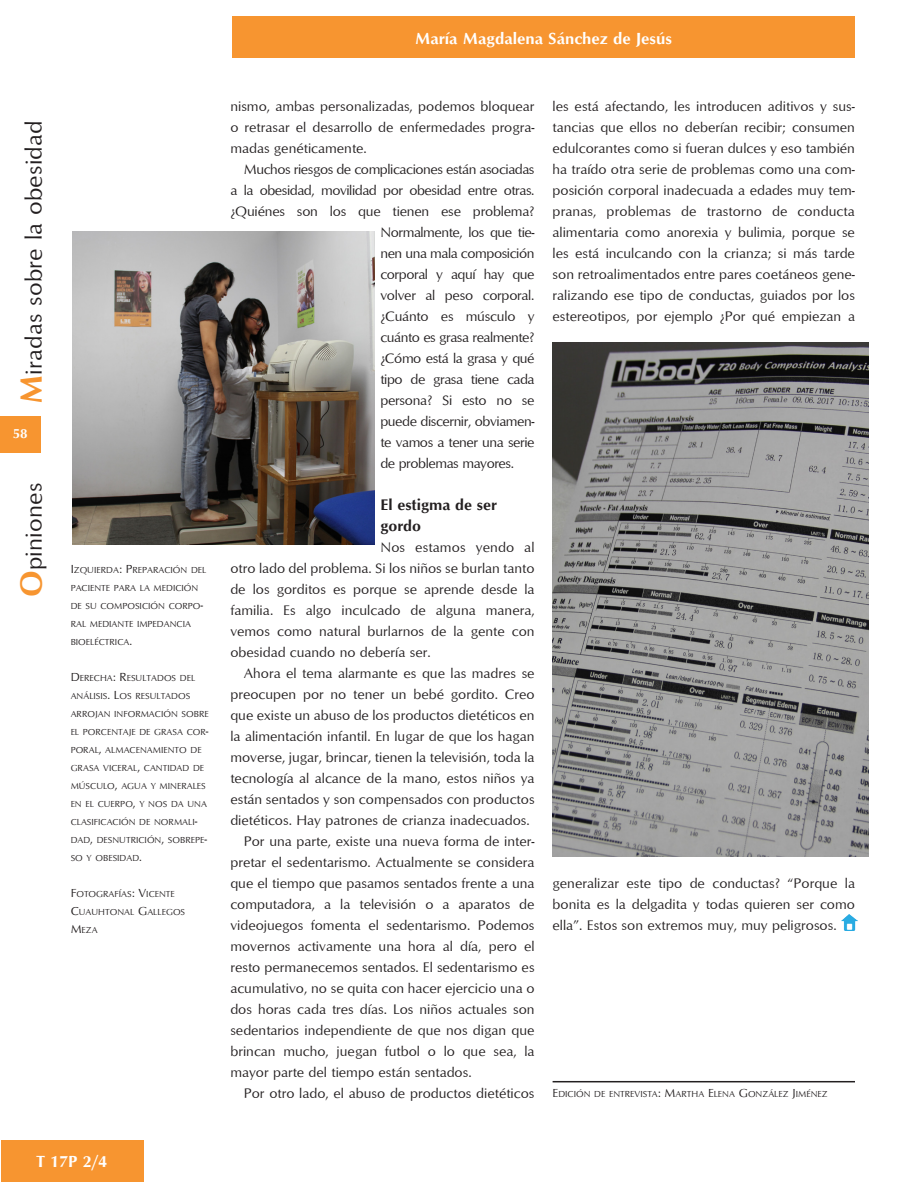
<style>
.page{position:relative;width:918px;height:1188px;background:#fff}
.page>*{position:absolute;margin:0;border:0;box-sizing:border-box;transform-origin:0 0}
.t1{font:24px "Optimum";letter-spacing:.01em;color:#231f20}
.t2{font:700 16.5px "Optimum";color:#fff}
.subtitulo{font:700 15.75px/21px "Optimum";color:#231f20}
.cuerpo_de_texto{font:14.25px/21px "Optimum";letter-spacing:-.015em;color:#231f20;text-align:justify}
.cuerpo_de_textosin_s{font:14.25px/21px "Optimum";color:#231f20;text-align:justify}
.t3{font:700 13.5px "Optimum";color:#fff}
.pies_de_foto{font:9px/18px "Optimum";color:#231f20}
.pie{font:9px "Optimum";color:#231f20}
.s1{font-weight:700;font-size:31.5px;color:#f79530}
.s2{font-size:12px}
</style>
<div class="page">
<div style="left:0;top:417px;width:41px;height:36px;background:#f79530"></div>
<div style="left:232px;top:16px;width:623px;height:42px;background:#f79530"></div>
<div style="left:1px;top:1140px;width:142px;height:42px;background:#f79530"></div>
<hr style="left:553px;top:1081px;width:302px;height:1px;background:#231f20">
<img style="left:842px;top:915px;width:15px;height:16px">
<img style="left:72px;top:231px;width:302px;height:313px">
<img style="left:552px;top:343px;width:316px;height:513px">
<h1 class="t1" style="left:19px;top:404px;width:285px;rotate:-90deg"><span class="s1">M</span>iradas sobre la obesidad</h1>
<p class="t3" style="left:13px;top:426px;width:16px">58</p>
<h1 class="t1" style="left:19px;top:597px;width:116px;rotate:-90deg"><span class="s1">O</span>piniones</h1>
<p class="pies_de_foto" style="left:71px;top:561px;width:137px"><span class="s2">I</span> ZQUIERDA<span class="s2">: P</span>REPARACIÓN DEL<br>PACIENTE PARA LA MEDICIÓN<br>DE SU COMPOSICIÓN CORPO<span class="s2">-<br></span>RAL MEDIANTE IMPEDANCIA<br>BIOELÉCTRICA<span class="s2">.</span></p>
<p class="pies_de_foto" style="left:71px;top:669px;width:140px"><span class="s2">D</span> ERECHA<span class="s2">: R</span>ESULTADOS DEL<br>ANÁLISIS<span class="s2">. L</span>OS RESULTADOS<br>ARROJAN INFORMACIÓN SOBRE<br>EL PORCENTAJE DE GRASA COR<span class="s2">-<br></span>PORAL<span class="s2">,</span> ALMACENAMIENTO DE<br>GRASA VICERAL<span class="s2">,</span> CANTIDAD DE<br>MÚSCULO<span class="s2">,</span> AGUA Y MINERALES<br>EN EL CUERPO<span class="s2">,</span> Y NOS DA UNA<br>CLASIFICACIÓN DE NORMALI<span class="s2">-<br></span>DAD<span class="s2">,</span> DESNUTRICIÓN<span class="s2">,</span> SOBREPE<span class="s2">-<br></span>SO Y OBESIDAD<span class="s2">.</span></p>
<p class="pies_de_foto" style="left:71px;top:885px;width:115px"><span class="s2">F</span>OTOGRAFÍAS<span class="s2">: V</span>ICENTE<br><span class="s2">C</span>UAUHTONAL <span class="s2">G</span>ALLEGOS<br><span class="s2">M</span>EZA</p>
<p class="t2" style="left:37px;top:1152px;width:72px">T 17P 2/4</p>
<p class="t2" style="left:415px;top:28px;width:259px">María Magdalena Sánchez de Jesús</p>
<p class="cuerpo_de_texto" style="left:553px;top:95px;width:304px">les está afectando, les introducen aditivos y sus&shy;tancias que ellos no deberían recibir; consumen edulcorantes como si fueran dulces y eso también ha traído otra serie de problemas como una com&shy;posición corporal inadecuada a edades muy tem&shy;pranas, problemas de trastorno de conducta alimentaria como anorexia y bulimia, porque se les está inculcando con la crianza; si más tarde son retroalimentados entre pares coetáneos gene&shy;ralizando ese tipo de conductas, guiados por los estereotipos, por ejemplo ¿Por qué empiezan a</p>
<p class="cuerpo_de_texto" style="left:230px;top:95px;width:306px">nismo, ambas personalizadas, podemos bloquear o retrasar el desarrollo de enfermedades progra&shy;madas genéticamente.</p>
<p class="cuerpo_de_texto" style="left:244px;top:158px;width:292px">Muchos riesgos de complicaciones están asociadas</p>
<p class="cuerpo_de_texto" style="left:230px;top:179px;width:306px">a la obesidad, movilidad por obesidad entre otras.</p>
<p class="cuerpo_de_texto" style="left:230px;top:200px;width:306px">¿Quiénes son los que tienen ese problema?</p>
<p class="cuerpo_de_texto" style="left:380px;top:221px;width:156px">Normalmente, los que tie-</p>
<p class="cuerpo_de_texto" style="left:380px;top:242px;width:156px">nen una mala composición</p>
<p class="cuerpo_de_texto" style="left:380px;top:263px;width:156px">corporal y aquí hay que</p>
<p class="cuerpo_de_texto" style="left:380px;top:284px;width:156px">volver al peso corporal.</p>
<p class="cuerpo_de_texto" style="left:380px;top:305px;width:156px">¿Cuánto es músculo y</p>
<p class="cuerpo_de_texto" style="left:380px;top:326px;width:156px">cuánto es grasa realmente?</p>
<p class="cuerpo_de_texto" style="left:380px;top:347px;width:156px">¿Cómo está la grasa y qué</p>
<p class="cuerpo_de_texto" style="left:380px;top:368px;width:156px">tipo de grasa tiene cada</p>
<p class="cuerpo_de_texto" style="left:380px;top:389px;width:156px">persona? Si esto no se</p>
<p class="cuerpo_de_texto" style="left:380px;top:410px;width:156px">puede discernir, obviamen-</p>
<p class="cuerpo_de_texto" style="left:380px;top:431px;width:156px">te vamos a tener una serie</p>
<p class="cuerpo_de_texto" style="left:380px;top:452px;width:135px">de problemas mayores.</p>
<p class="subtitulo" style="left:380px;top:494px;width:118px">El estigma de ser gordo</p>
<p class="cuerpo_de_textosin_s" style="left:230px;top:536px;width:306px;text-indent:150px">Nos estamos yendo al otro lado del problema. Si los niños se burlan tanto de los gorditos es porque se aprende desde la familia. Es algo inculcado de alguna manera, vemos como natural burlarnos de la gente con obesidad cuando no debería ser.</p>
<p class="cuerpo_de_texto" style="left:230px;top:662px;width:306px;text-indent:14px">Ahora el tema alarmante es que las madres se preocupen por no tener un bebé gordito. Creo que existe un abuso de los productos dietéticos en la alimentación infantil. En lugar de que los hagan moverse, jugar, brincar, tienen la televisión, toda la tecnología al alcance de la mano, estos niños ya están sentados y son compensados con productos dietéticos. Hay patrones de crianza inadecuados.</p>
<p class="cuerpo_de_texto" style="left:230px;top:830px;width:306px;text-indent:14px">Por una parte, existe una nueva forma de inter&shy;pretar el sedentarismo. Actualmente se considera que el tiempo que pasamos sentados frente a una computadora, a la televisión o a aparatos de videojuegos fomenta el sedentarismo. Podemos movernos activamente una hora al día, pero el resto permanecemos sentados. El sedentarismo es acumulativo, no se quita con hacer ejercicio una o dos horas cada tres días. Los niños actuales son sedentarios independiente de que nos digan que brincan mucho, juegan futbol o lo que sea, la mayor parte del tiempo están sentados.</p>
<p class="cuerpo_de_texto" style="left:244px;top:1082px;width:292px">Por otro lado, el abuso de productos dietéticos</p>
<p class="pie" style="left:553px;top:1089px;width:277px"><span class="s2">E</span>DICIÓN DE ENTREVISTA<span class="s2">: M</span>ARTHA <span class="s2">E</span>LENA <span class="s2">G</span> ONZÁLEZ <span class="s2">J</span>IMÉNEZ</p>
<p class="cuerpo_de_texto" style="left:553px;top:872px;width:304px">generalizar este tipo de conductas? “Porque la bonita es la delgadita y todas quieren ser como ella”. Estos son extremos muy, muy peligrosos.</p>
</div>
